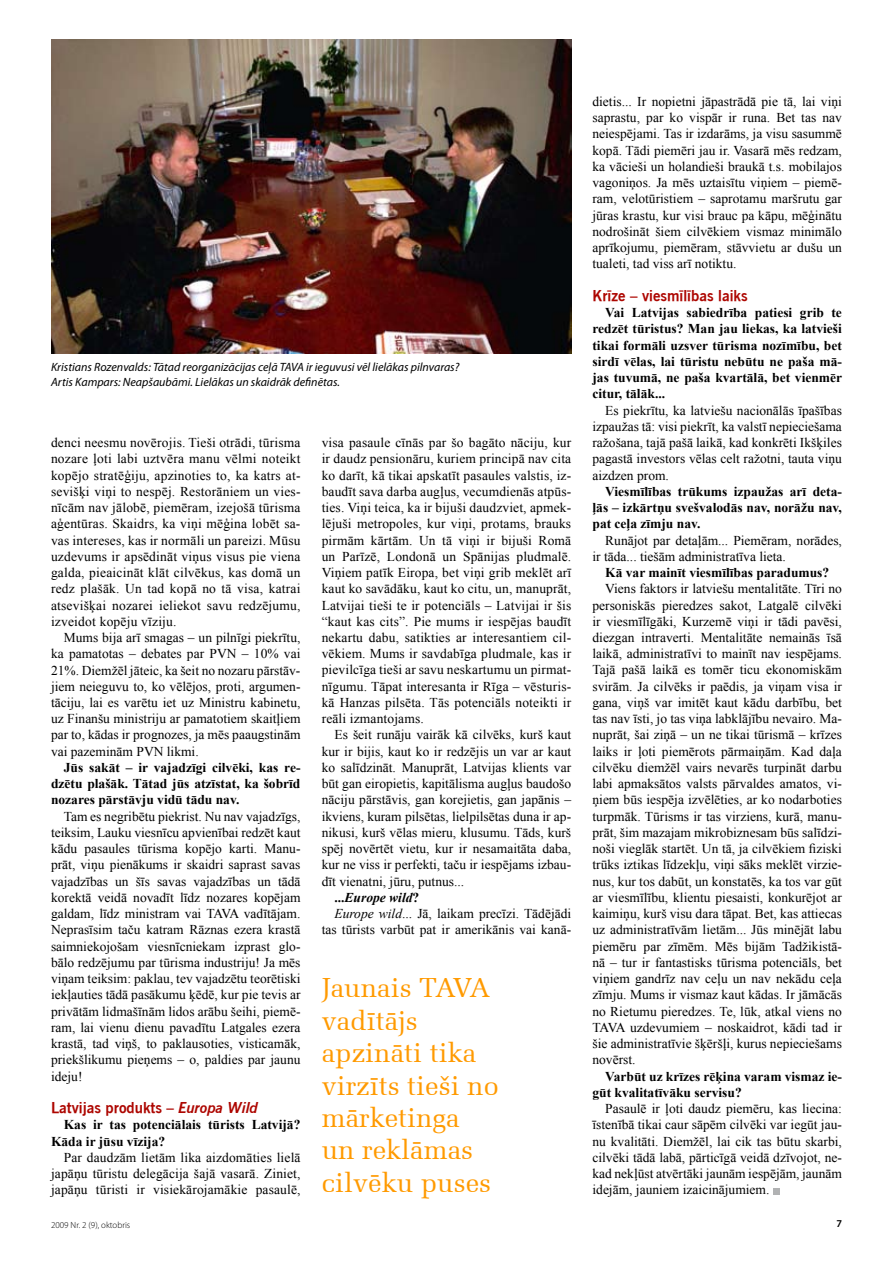
<style>
.page{position:relative;width:893px;height:1263px;background:#fff}
.page>*{position:absolute;margin:0;border:0;box-sizing:border-box;transform-origin:0 0}
.t1{font:27px/32.4px "Melior";color:#ff9a00}
.t2{font:700 15px "News Gothic TL";color:#ad0600}
.t3{font:13.5px/16.2px "Times New Roman";color:#000;text-align:justify}
.t4{font:700 13.5px/16.2px "Times New Roman";color:#000;text-align:justify}
.t5{font:italic 700 13.5px "Times New Roman";color:#000}
.t6{font:italic 12px/14.4px "Myriad Pro";color:#000}
.t7{font:600 10.5px "Myriad Pro";color:#000}
.t8{font:300 9px "Myriad Pro";color:#000}
.s1{font-style:italic}
.s2{font-style:normal}
</style>
<div class="page">
<svg style="left:773px;top:1188px;width:6px;height:6px"></svg>
<img style="left:51px;top:39px;width:520px;height:315px">
<p class="t6" style="left:51px;top:360px;width:410px">Kristians Rozenvalds: Tātad reorganizācijas ceļā TAVA ir ieguvusi vēl lielākas pilnvaras?<br>Artis Kampars: Neapšaubāmi. Lielākas un skaidrāk definētas.</p>
<p class="t3" style="left:51px;top:434px;width:251px">denci neesmu novērojis. Tieši otrādi, tūrisma nozare ļoti labi uztvēra manu vēlmi noteikt kopējo stratēģiju, apzinoties to, ka katrs at&shy;sevišķi viņi to nespēj. Restorāniem un vies&shy;nīcām nav jālobē, piemēram, izejošā tūrisma aģentūras. Skaidrs, ka viņi mēģina lobēt sa&shy;vas intereses, kas ir normāli un pareizi. Mūsu uzdevums ir apsēdināt viņus visus pie viena galda, pieaicināt klāt cilvēkus, kas domā un redz plašāk. Un tad kopā no tā visa, katrai atsevišķai nozarei ieliekot savu redzējumu, izveidot kopēju vīziju.</p>
<p class="t3" style="left:51px;top:629px;width:251px;text-indent:13px">Mums bija arī smagas – un pilnīgi piekrītu, ka pamatotas – debates par PVN – 10% vai 21%. Diemžēl jāteic, ka šeit no nozaru pārstāv&shy;jiem neieguvu to, ko vēlējos, proti, argumen&shy;tāciju, lai es varētu iet uz Ministru kabinetu, uz Finanšu ministriju ar pamatotiem skaitļiem par to, kādas ir prognozes, ja mēs paaugstinām vai pazeminām PVN likmi.</p>
<p class="t4" style="left:51px;top:759px;width:251px;text-indent:13px">Jūs sakāt – ir vajadzīgi cilvēki, kas re&shy;dzētu plašāk. Tātad jūs atzīstat, ka šobrīd nozares pārstāvju vidū tādu nav.</p>
<p class="t3" style="left:51px;top:808px;width:251px;text-indent:13px">Tam es negribētu piekrist. Nu nav vajadzīgs, teiksim, Lauku viesnīcu apvienībai redzēt kaut kādu pasaules tūrisma kopējo karti. Manu&shy;prāt, viņu pienākums ir skaidri saprast savas vajadzības un šīs savas vajadzības un tādā korektā veidā novadīt līdz nozares kopējam galdam, līdz ministram vai TAVA vadītājam.<br>Neprasīsim taču katram Rāznas ezera krastā saimniekojošam viesnīcniekam izprast glo&shy;bālo redzējumu par tūrisma industriju! Ja mēs viņam teiksim: paklau, tev vajadzētu teorētiski iekļauties tādā pasākumu ķēdē, kur pie tevis ar privātām lidmašīnām lidos arābu šeihi, piemē&shy;ram, lai vienu dienu pavadītu Latgales ezera krastā, tad viņš, to paklausoties, visticamāk, priekšlikumu pieņems – o, paldies par jaunu ideju!</p>
<p class="t2" style="left:51px;top:1098px;width:209px">Latvijas produkts – <span class="s1">Europa Wild</span></p>
<p class="t4" style="left:51px;top:1116px;width:251px;text-indent:13px">Kas ir tas potenciālais tūrists Latvijā?<br>Kāda ir jūsu vīzija?</p>
<p class="t3" style="left:51px;top:1149px;width:251px;text-indent:13px">Par daudzām lietām lika aizdomāties lielā japāņu tūristu delegācija šajā vasarā. Ziniet, japāņu tūristi ir visiekārojamākie pasaulē,</p>
<p class="t3" style="left:322px;top:434px;width:251px">visa pasaule cīnās par šo bagāto nāciju, kur ir daudz pensionāru, kuriem principā nav cita ko darīt, kā tikai apskatīt pasaules valstis, iz&shy;baudīt sava darba augļus, vecumdienās atpūs&shy;ties. Viņi teica, ka ir bijuši daudzviet, apmek&shy;lējuši metropoles, kur viņi, protams, brauks pirmām kārtām. Un tā viņi ir bijuši Romā un Parīzē, Londonā un Spānijas pludmalē.<br>Viņiem patīk Eiropa, bet viņi grib meklēt arī kaut ko savādāku, kaut ko citu, un, manuprāt, Latvijai tieši te ir potenciāls – Latvijai ir šis “kaut kas cits”. Pie mums ir iespējas baudīt nekartu dabu, satikties ar interesantiem cil&shy;vēkiem. Mums ir savdabīga pludmale, kas ir pievilcīga tieši ar savu neskartumu un pirmat&shy;nīgumu. Tāpat interesanta ir Rīga – vēsturis&shy;kā Hanzas pilsēta. Tās potenciāls noteikti ir reāli izmantojams.</p>
<p class="t3" style="left:334px;top:727px;width:238px">Es šeit runāju vairāk kā cilvēks, kurš kaut</p>
<p class="t3" style="left:322px;top:743px;width:251px">kur ir bijis, kaut ko ir redzējis un var ar kaut</p>
<p class="t3" style="left:322px;top:759px;width:251px">ko salīdzināt. Manuprāt, Latvijas klients var</p>
<p class="t3" style="left:322px;top:775px;width:251px">būt gan eiropietis, kapitālisma augļus baudošo</p>
<p class="t3" style="left:322px;top:792px;width:251px">nāciju pārstāvis, gan korejietis, gan japānis –</p>
<p class="t3" style="left:322px;top:808px;width:251px">ikviens, kuram pilsētas, lielpilsētas duna ir ap-</p>
<p class="t3" style="left:322px;top:824px;width:251px">nikusi, kurš vēlas mieru, klusumu. Tāds, kurš</p>
<p class="t3" style="left:322px;top:840px;width:251px">spēj novērtēt vietu, kur ir nesamaitāta daba,</p>
<p class="t3" style="left:322px;top:856px;width:251px">kur ne viss ir perfekti, taču ir iespējams izbau-</p>
<p class="t3" style="left:322px;top:873px;width:144px">dīt vienatni, jūru, putnus...</p>
<p class="t5" style="left:334px;top:888px;width:86px"><span class="s2">...</span>Europe wild<span class="s2">?</span></p>
<p class="t3" style="left:334px;top:905px;width:238px"><span class="s1">Europe wild</span>... Jā, laikam precīzi. Tādējādi</p>
<p class="t3" style="left:322px;top:921px;width:251px">tas tūrists varbūt pat ir amerikānis vai kanā-</p>
<h1 class="t1" style="left:322px;top:972px;width:178px">Jaunais TAVA vadītājs apzināti tika virzīts tieši no mārketinga un reklāmas cilvēku puses</h1>
<p class="t3" style="left:592px;top:93px;width:251px">dietis... Ir nopietni jāpastrādā pie tā, lai viņi saprastu, par ko vispār ir runa. Bet tas nav neiespējami. Tas ir izdarāms, ja visu sasummē kopā. Tādi piemēri jau ir. Vasarā mēs redzam, ka vācieši un holandieši braukā t.s. mobilajos vagoniņos. Ja mēs uztaisītu viņiem – piemē&shy;ram, velotūristiem – saprotamu maršrutu gar jūras krastu, kur visi brauc pa kāpu, mēģinātu nodrošināt šiem cilvēkiem vismaz minimālo aprīkojumu, piemēram, stāvvietu ar dušu un tualeti, tad viss arī notiktu.</p>
<p class="t2" style="left:592px;top:286px;width:157px">Krīze – viesmīlības laiks</p>
<p class="t4" style="left:592px;top:304px;width:251px;text-indent:13px">Vai Latvijas sabiedrība patiesi grib te redzēt tūristus? Man jau liekas, ka latvieši tikai formāli uzsver tūrisma nozīmību, bet sirdī vēlas, lai tūristu nebūtu ne paša mā&shy;jas tuvumā, ne paša kvartālā, bet vienmēr citur, tālāk...</p>
<p class="t3" style="left:592px;top:402px;width:251px;text-indent:13px">Es piekrītu, ka latviešu nacionālās īpašības izpaužas tā: visi piekrīt, ka valstī nepieciešama ražošana, tajā pašā laikā, kad konkrēti Ikšķiles pagastā investors vēlas celt ražotni, tauta viņu aizdzen prom.</p>
<p class="t4" style="left:592px;top:483px;width:251px;text-indent:13px">Viesmīlības trūkums izpaužas arī deta&shy;ļās – izkārtņu svešvalodās nav, norāžu nav, pat ceļa zīmju nav.</p>
<p class="t3" style="left:592px;top:532px;width:251px;text-indent:13px">Runājot par detaļām... Piemēram, norādes, ir tāda... tiešām administratīva lieta.</p>
<p class="t4" style="left:605px;top:564px;width:226px">Kā var mainīt viesmīlības paradumus?</p>
<p class="t3" style="left:592px;top:580px;width:251px;text-indent:13px">Viens faktors ir latviešu mentalitāte. Tīri no personiskās pieredzes sakot, Latgalē cilvēki ir viesmīlīgāki, Kurzemē viņi ir tādi pavēsi, diezgan intraverti. Mentalitāte nemainās īsā laikā, administratīvi to mainīt nav iespējams.<br>Tajā pašā laikā es tomēr ticu ekonomiskām svirām. Ja cilvēks ir paēdis, ja viņam visa ir gana, viņš var imitēt kaut kādu darbību, bet tas nav īsti, jo tas viņa labklājību nevairo. Ma&shy;nuprāt, šai ziņā – un ne tikai tūrismā – krīzes laiks ir ļoti piemērots pārmaiņām. Kad daļa cilvēku diemžēl vairs nevarēs turpināt darbu labi apmaksātos valsts pārvaldes amatos, vi&shy;ņiem būs iespēja izvēlēties, ar ko nodarboties turpmāk. Tūrisms ir tas virziens, kurā, manu&shy;prāt, šim mazajam mikrobiznesam būs salīdzi&shy;noši vieglāk startēt. Un tā, ja cilvēkiem fiziski trūks iztikas līdzekļu, viņi sāks meklēt virzie&shy;nus, kur tos dabūt, un konstatēs, ka tos var gūt ar viesmīlību, klientu piesaisti, konkurējot ar kaimiņu, kurš visu dara tāpat. Bet, kas attiecas uz administratīvām lietām... Jūs minējāt labu piemēru par zīmēm. Mēs bijām Tadžikistā&shy;nā – tur ir fantastisks tūrisma potenciāls, bet viņiem gandrīz nav ceļu un nav nekādu ceļa zīmju. Mums ir vismaz kaut kādas. Ir jāmācās no Rietumu pieredzes. Te, lūk, atkal viens no TAVA uzdevumiem – noskaidrot, kādi tad ir šie administratīvie šķēršļi, kurus nepieciešams novērst.</p>
<p class="t4" style="left:592px;top:1067px;width:251px;text-indent:13px">Varbūt uz krīzes rēķina varam vismaz ie&shy;gūt kvalitatīvāku servisu?</p>
<p class="t3" style="left:592px;top:1100px;width:251px;text-indent:13px">Pasaulē ir ļoti daudz piemēru, kas liecina: īstenībā tikai caur sāpēm cilvēki var iegūt jau&shy;nu kvalitāti. Diemžēl, lai cik tas būtu skarbi, cilvēki tādā labā, pārticīgā veidā dzīvojot, ne&shy;kad nekļūst atvērtāki jaunām iespējām, jaunām idejām, jauniem izaicinājumiem.</p>
<p class="t8" style="left:51px;top:1219px;width:81px">2009 Nr. 2 (9), oktobris</p>
<p class="t7" style="left:836px;top:1217px;width:7px">7</p>
</div>
